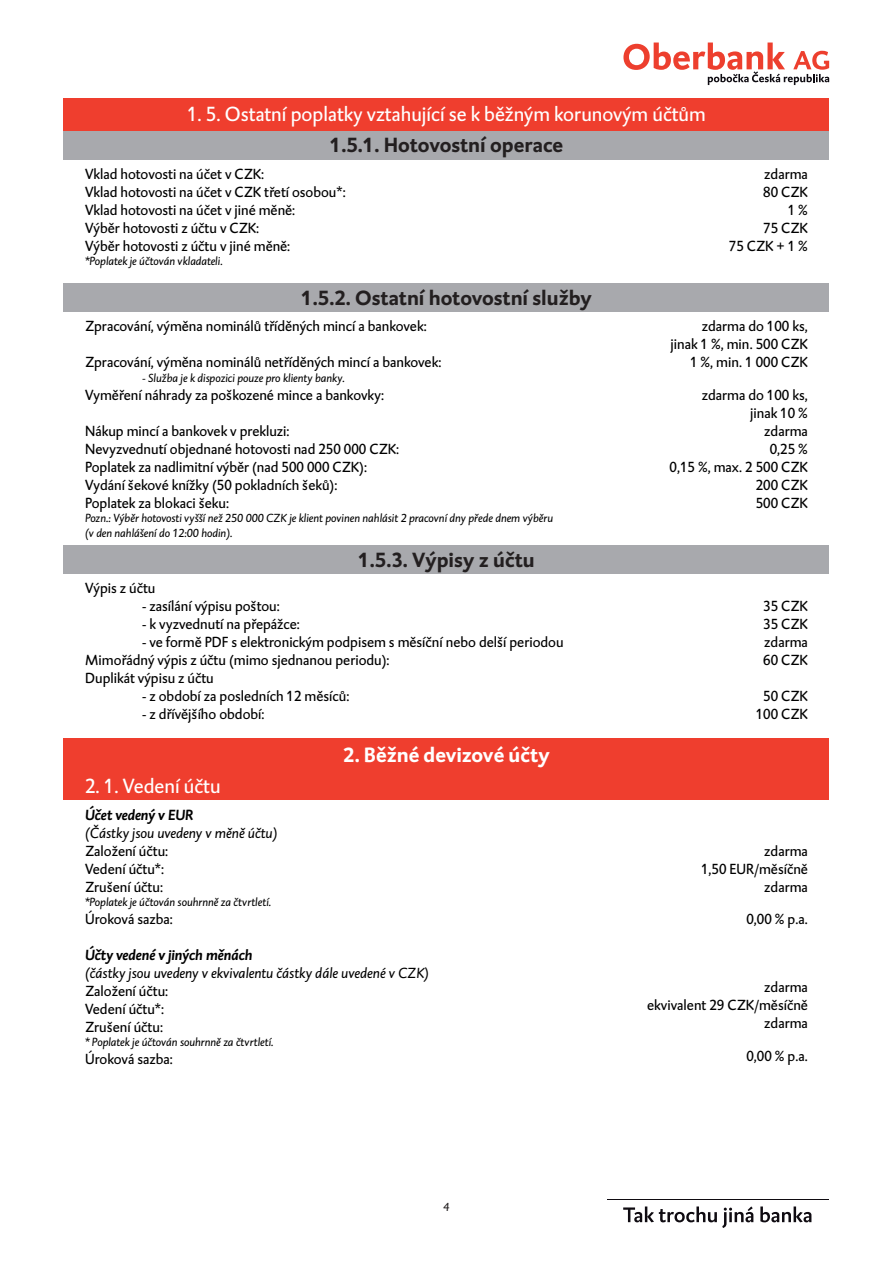
<style>
.page{position:relative;width:893px;height:1263px;background:#fff}
.page>*{position:absolute;margin:0;border:0;box-sizing:border-box;transform-origin:0 0}
.t1{font:700 21px "DTL Caspari T";color:#231f20}
.t2{font:21px "DTL Caspari T";color:#fff}
.t3{font:700 21px "DTL Caspari T";color:#fff}
.t4{font:15px/18px "DTL Caspari T";color:#000}
.t5{font:italic 15px "DTL Caspari T";color:#000}
.t6{font:italic 700 15px "DTL Caspari T";color:#000}
.t7{font:italic 12px/14.4px "DTL Caspari T";color:#000}
.t8{font:italic 12px "DTL Caspari T";color:#231f20}
</style>
<div class="page">
<hr style="left:607px;top:1199px;width:222px;height:1px;background:#0f0b11">
<svg style="left:623px;top:1206px;width:188px;height:22px"></svg>
<div style="left:64px;top:131px;width:765px;height:28px;background:#a8a9ad"></div>
<div style="left:64px;top:283px;width:765px;height:29px;background:#a8a9ad"></div>
<div style="left:64px;top:98px;width:765px;height:33px;background:#ef3e2e"></div>
<div style="left:64px;top:545px;width:765px;height:29px;background:#a8a9ad"></div>
<div style="left:64px;top:739px;width:765px;height:61px;background:#ef3e2e"></div>
<svg style="left:623px;top:43px;width:206px;height:42px"></svg>
<h1 class="t2" style="left:187px;top:102px;width:520px">1. 5. Ostatní poplatky vztahující se k běžným korunovým účtům</h1>
<h1 class="t1" style="left:330px;top:131px;width:235px">1.5.1. Hotovostní operace</h1>
<p class="t4" style="left:85px;top:165px;width:262px">Vklad hotovosti na účet v CZK:<br>Vklad hotovosti na účet v CZK třetí osobou*:<br>Vklad hotovosti na účet v jiné měně:<br>Výběr hotovosti z účtu v CZK:<br>Výběr hotovosti z účtu v jiné měně:</p>
<p class="t7" style="left:85px;top:254px;width:139px">*Poplatek je účtován vkladateli.</p>
<h1 class="t1" style="left:301px;top:284px;width:292px">1.5.2. Ostatní hotovostní služby</h1>
<p class="t4" style="left:85px;top:317px;width:343px">Zpracování, výměna nominálů tříděných mincí a bankovek:</p>
<p class="t4" style="left:85px;top:353px;width:358px">Zpracování, výměna nominálů netříděných mincí a bankovek:</p>
<p class="t7" style="left:142px;top:370px;width:204px">- Služba je k dispozici pouze pro klienty banky.</p>
<p class="t4" style="left:85px;top:386px;width:301px">Vyměření náhrady za poškozené mince a bankovky:</p>
<p class="t4" style="left:85px;top:422px;width:316px">Nákup mincí a bankovek v prekluzi:<br>Nevyzvednutí objednané hotovosti nad 250 000 CZK:<br>Poplatek za nadlimitní výběr (nad 500 000 CZK):<br>Vydání šekové knížky (50 pokladních šeků):<br>Poplatek za blokaci šeku:</p>
<p class="t7" style="left:85px;top:511px;width:470px">Pozn.: Výběr hotovosti vyšší než 250 000 CZK je klient povinen nahlásit 2 pracovní dny přede dnem výběru (v den nahlášení do 12:00 hodin).</p>
<h1 class="t1" style="left:358px;top:546px;width:178px">1.5.3. Výpisy z účtu</h1>
<p class="t4" style="left:85px;top:579px;width:72px">Výpis z účtu</p>
<p class="t4" style="left:142px;top:597px;width:139px">- zasílání výpisu poštou:</p>
<p class="t4" style="left:142px;top:615px;width:159px">- k vyzvednutí na přepážce:</p>
<p class="t4" style="left:85px;top:633px;width:480px;text-indent:57px">- ve formě PDF s elektronickým podpisem s měsíční nebo delší periodou<br>Mimořádný výpis z účtu (mimo sjednanou periodu):<br>Duplikát výpisu z účtu</p>
<p class="t4" style="left:142px;top:687px;width:209px">- z období za posledních 12 měsíců:</p>
<p class="t4" style="left:142px;top:705px;width:124px">- z dřívějšího období:</p>
<h1 class="t2" style="left:85px;top:773px;width:137px">2. 1. Vedení účtu</h1>
<h1 class="t3" style="left:343px;top:741px;width:208px">2. Běžné devizové účty</h1>
<p class="t6" style="left:85px;top:805px;width:110px">Účet vedený v EUR</p>
<p class="t5" style="left:85px;top:823px;width:194px">(Částky jsou uvedeny v měně účtu)</p>
<p class="t4" style="left:85px;top:842px;width:85px">Založení účtu:<br>Vedení účtu*:<br>Zrušení účtu:</p>
<p class="t7" style="left:85px;top:895px;width:188px">*Poplatek je účtován souhrnně za čtvrtletí.</p>
<p class="t4" style="left:85px;top:910px;width:89px">Úroková sazba:</p>
<p class="t6" style="left:85px;top:945px;width:169px">Účty vedené v jiných měnách</p>
<p class="t5" style="left:85px;top:964px;width:345px">(částky jsou uvedeny v ekvivalentu částky dále uvedené v CZK)</p>
<p class="t4" style="left:85px;top:982px;width:85px">Založení účtu:<br>Vedení účtu*:<br>Zrušení účtu:</p>
<p class="t7" style="left:85px;top:1035px;width:190px">* Poplatek je účtován souhrnně za čtvrtletí.</p>
<p class="t4" style="left:85px;top:1050px;width:89px">Úroková sazba:</p>
<p class="t8" style="left:443px;top:1200px;width:7px">4</p>
<p class="t4" style="left:729px;top:165px;width:81px;text-align:right">zdarma<br>80 CZK<br>1 %<br>75 CZK<br>75 CZK + 1 %</p>
<p class="t4" style="left:670px;top:317px;width:139px;text-align:right">zdarma do 100 ks,<br>jinak 1 %, min. 500 CZK<br>1 %, min. 1 000 CZK</p>
<p class="t4" style="left:669px;top:386px;width:140px;text-align:right">zdarma do 100 ks,<br>jinak 10 %<br>zdarma<br>0,25 %<br>0,15 %, max. 2 500 CZK<br>200 CZK<br>500 CZK</p>
<p class="t4" style="left:763px;top:597px;width:46px;text-align:justify">35 CZK 35 CZK zdarma 60 CZK</p>
<p class="t4" style="left:756px;top:687px;width:54px;text-align:center">50 CZK<br>100 CZK</p>
<p class="t4" style="left:701px;top:841px;width:108px;text-align:right">zdarma<br>1,50 EUR/měsíčně zdarma</p>
<p class="t4" style="left:746px;top:910px;width:63px">0,00 % p.a.</p>
<p class="t4" style="left:647px;top:978px;width:162px;text-align:right">zdarma<br>ekvivalent 29 CZK/měsíčně zdarma</p>
<p class="t4" style="left:746px;top:1047px;width:63px">0,00 % p.a.</p>
</div>
